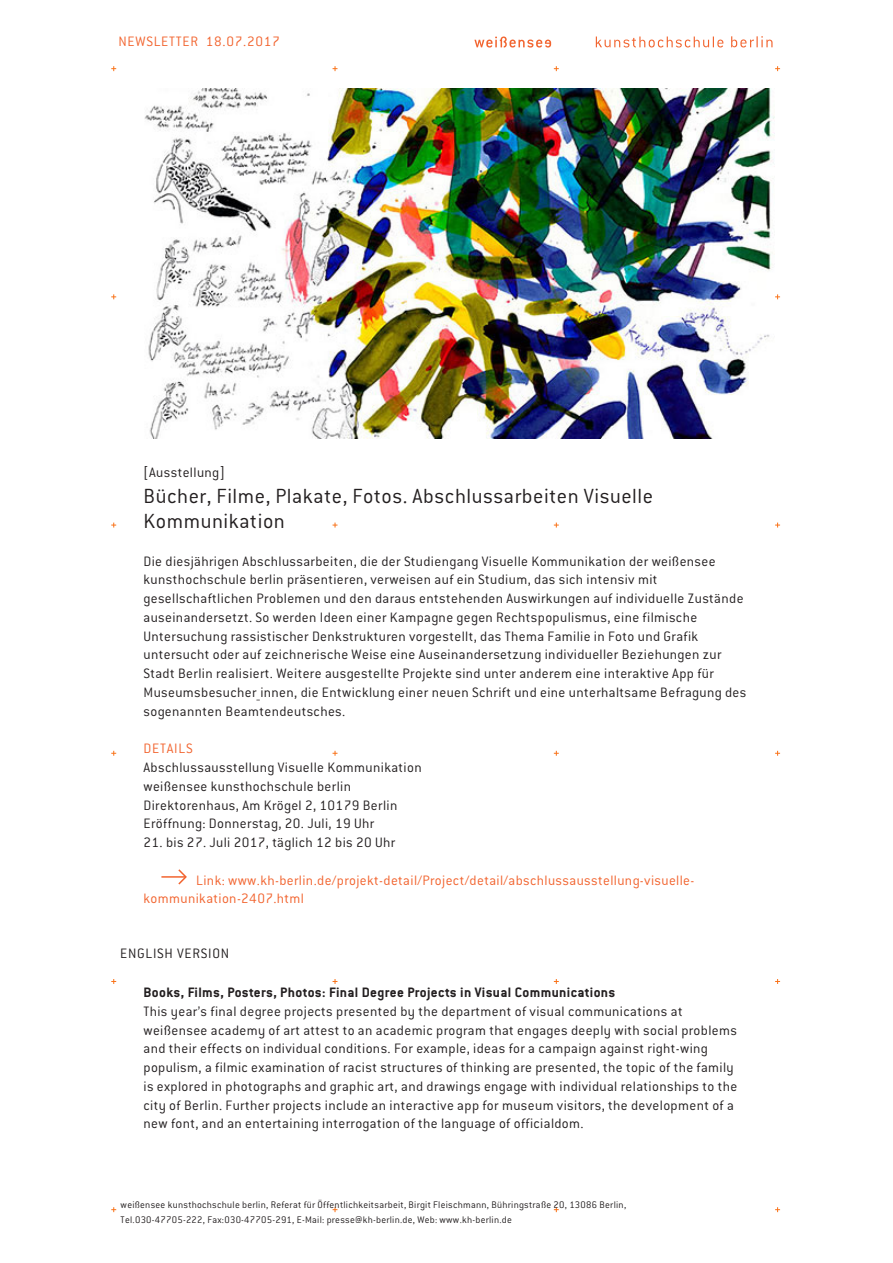
<style>
.page{position:relative;width:893px;height:1263px;background:#fff}
.page>*{position:absolute;margin:0;border:0;box-sizing:border-box;transform-origin:0 0}
.Überschrift{font:300 22.5px "Weissensee Diktator";letter-spacing:.025em;color:#231f20}
.Fließtext{font:300 15px/18.8px "Weissensee Diktator";letter-spacing:.025em;color:#231f20}
.Details_Überschrift{font:300 15px/18.8px "Weissensee Diktator";letter-spacing:.025em;color:#f2642f}
.Überschrift_Englisch{font:700 15px "Weissensee Diktator";letter-spacing:.025em;color:#231f20}
.Details_Überschrift-2{font:300 15px "Weissensee Diktator";letter-spacing:.05em;color:#f2642f}
.Fließtext-2{font:300 15px "Weissensee Diktator";letter-spacing:.05em;color:#231f20}
.Kategorie_der_News{font:300 15px "Weissensee Diktator";letter-spacing:.025em;color:#231f20}
.t1{font:300 10.5px/15px "Weissensee Diktator";letter-spacing:.025em;color:#231f20}
</style>
<div class="page">
<svg style="left:474px;top:37px;width:77px;height:11px"></svg>
<svg style="left:596px;top:37px;width:127px;height:11px"></svg>
<svg style="left:731px;top:36px;width:41px;height:11px"></svg>
<hr style="left:161px;top:876px;width:25px;height:2px;background:#f2642f">
<svg style="left:177px;top:869px;width:10px;height:16px"></svg>
<img style="left:144px;top:88px;width:630px;height:350px">
<p class="Details_Überschrift-2" style="left:119px;top:34px;width:163px">NEWSLETTER 18.07.2017</p>
<p class="Kategorie_der_News" style="left:144px;top:464px;width:83px">[Ausstellung]</p>
<p class="Überschrift" style="left:144px;top:483px;width:511px">Bücher, Filme, Plakate, Fotos. Abschlussarbeiten Visuelle</p>
<p class="Überschrift" style="left:144px;top:509px;width:143px">Kommunikation</p>
<p class="Fließtext" style="left:144px;top:552px;width:604px">Die diesjährigen Abschlussarbeiten, die der Studiengang Visuelle Kommunikation der weißensee kunsthochschule berlin präsentieren, verweisen auf ein Studium, das sich intensiv mit gesellschaftlichen Problemen und den daraus entstehenden Auswirkungen auf individuelle Zustände auseinandersetzt. So werden Ideen einer Kampagne gegen Rechtspopulismus, eine filmische Untersuchung rassistischer Denkstrukturen vorgestellt, das Thema Familie in Foto und Grafik untersucht oder auf zeichnerische Weise eine Auseinandersetzung individueller Beziehungen zur Stadt Berlin realisiert. Weitere ausgestellte Projekte sind unter anderem eine interaktive App für Museumsbesucher_innen, die Entwicklung einer neuen Schrift und eine unterhaltsame Befragung des sogenannten Beamtendeutsches.</p>
<p class="Details_Überschrift-2" style="left:144px;top:740px;width:51px">DETAILS</p>
<p class="Fließtext" style="left:144px;top:758px;width:280px">Abschlussausstellung Visuelle Kommunikation</p>
<p class="Fließtext" style="left:144px;top:777px;width:209px">weißensee kunsthochschule berlin</p>
<p class="Fließtext" style="left:144px;top:795px;width:255px">Direktorenhaus, Am Krögel 2, 10179 Berlin</p>
<p class="Fließtext" style="left:144px;top:814px;width:232px">Eröffnung: Donnerstag, 20. Juli, 19 Uhr</p>
<p class="Fließtext" style="left:144px;top:833px;width:253px">21. bis 27. Juli 2017, täglich 12 bis 20 Uhr</p>
<p class="Details_Überschrift" style="left:144px;top:870px;width:552px;text-indent:53px">Link: www.kh-berlin.de/projekt-detail/Project/detail/abschlussausstellung-visuelle&shy;kommunikation-2407.html</p>
<p class="Fließtext-2" style="left:120px;top:945px;width:111px">ENGLISH VERSION</p>
<p class="Überschrift_Englisch" style="left:144px;top:983px;width:473px">Books, Films, Posters, Photos: Final Degree Projects in Visual Communications</p>
<p class="Fließtext" style="left:144px;top:1002px;width:595px">This year’s final degree projects presented by the department of visual communications at weißensee academy of art attest to an academic program that engages deeply with social problems and their effects on individual conditions. For example, ideas for a campaign against right-wing populism, a filmic examination of racist structures of thinking are presented, the topic of the family is explored in photographs and graphic art, and drawings engage with individual relationships to the city of Berlin. Further projects include an interactive app for museum visitors, the development of a new font, and an entertaining interrogation of the language of officialdom.</p>
<p class="t1" style="left:121px;top:1197px;width:507px">weißensee kunsthochschule berlin, Referat für Öffentlichkeitsarbeit, Birgit Fleischmann, Bühringstraße 20, 13086 Berlin,<br>Tel.030-47705-222, Fax:030-47705-291, E-Mail: presse@kh-berlin.de, Web: www.kh-berlin.de</p>
</div>
